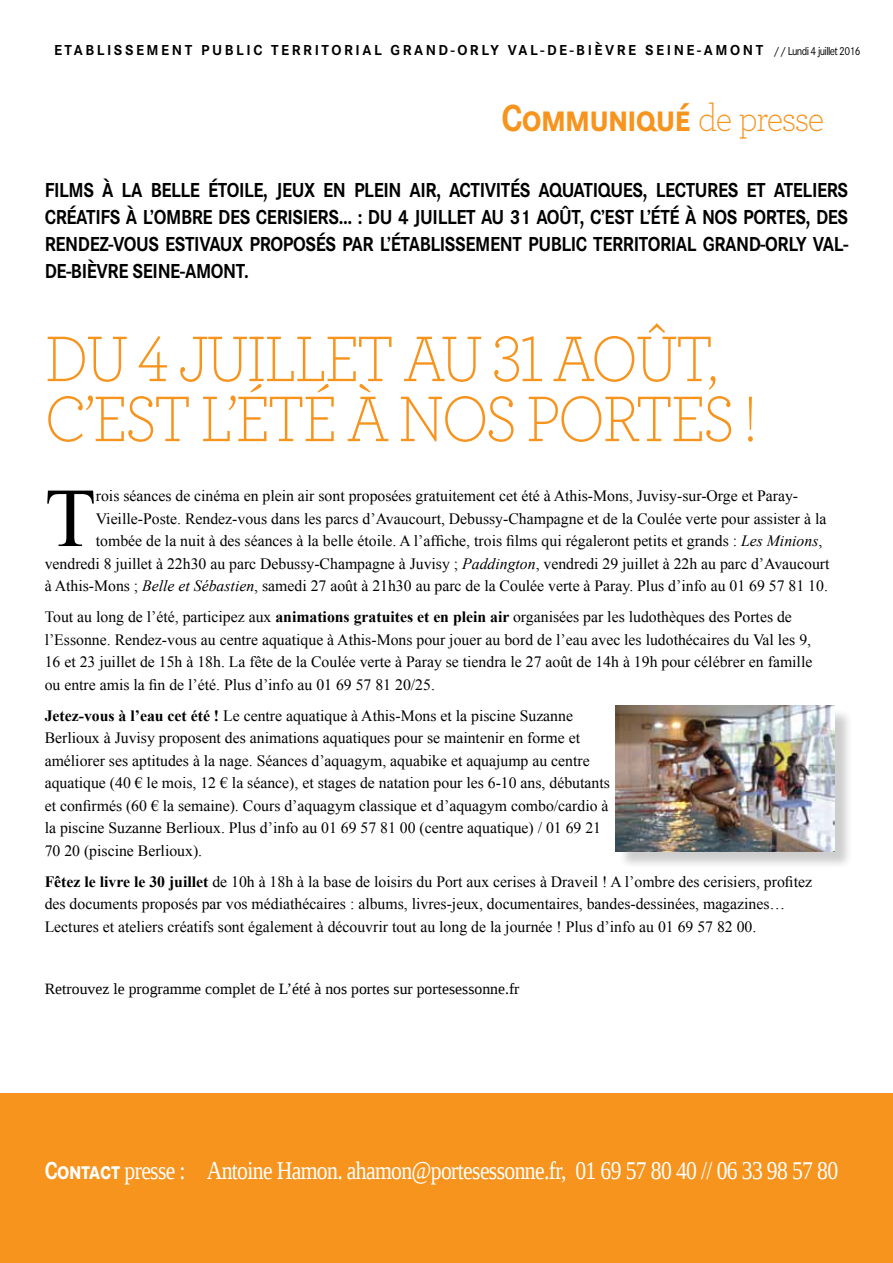
<style>
.page{position:relative;width:893px;height:1263px;background:#fff}
.page>*{position:absolute;margin:0;border:0;box-sizing:border-box;transform-origin:0 0}
.t1{font:83.7px "Times New Roman";color:#000}
.t2{font:300 67.5px/60px "Archer Pro";letter-spacing:-.04em;color:#f7941e;scale:.9 1}
.t3{font:700 39px "Corporate SSC";letter-spacing:-.02em;color:#f7941e;scale:.9 1}
.t4{font:25.5px "Liberation Serif";letter-spacing:-.03em;color:#fff;scale:.85 1}
.t5{font:700 21px/27px "Corporate S";letter-spacing:-.02em;color:#000;text-align:justify;scale:.9 1}
.t6{font:15.75px/22.5px "Times New Roman";color:#000}
.t7{font:15.75px "Liberation Serif";color:#000}
.t8{font:700 15px "Corporate S";letter-spacing:.17em;color:#000}
.s1{font-weight:400;font-size:12px}
.s2{font-family:"Archer Pro";font-weight:300}
.s3{font-style:italic}
.s4{font-weight:700}
.s5{font-family:"Corporate SSC";font-weight:700}
</style>
<div class="page">
<div style="left:0;top:1093px;width:893px;height:170px;background:#f7941e"></div>
<div style="left:618px;top:708px;width:235px;height:162px;background:#000;opacity:.2"></div>
<img style="left:615px;top:706px;width:219px;height:145px">
<p class="t8" style="left:54px;top:42px;width:808px">ETABLISSEMENT PUBLIC TERRITORIAL GRAND-ORLY VAL-DE-BIÈVRE SEINE-AMONT <span class="s1">// Lundi 4 juillet 2016</span></p>
<h3 class="t3" style="left:501px;top:95px;width:360px">Communiqué <span class="s2">DE PRESSE</span></h3>
<p class="t5" style="left:45px;top:178px;width:894px">FILMS À LA BELLE ÉTOILE, JEUX EN PLEIN AIR, ACTIVITÉS AQUATIQUES, LECTURES ET ATELIERS CRÉATIFS À L’OMBRE DES CERISIERS… : DU 4 JUILLET AU 31 AOÛT, C’EST L’ÉTÉ À NOS PORTES, DES RENDEZ-VOUS ESTIVAUX PROPOSÉS PAR L’ÉTABLISSEMENT PUBLIC TERRITORIAL GRAND-ORLY VAL-DE-BIÈVRE SEINE-AMONT.</p>
<h2 class="t2" style="left:45px;top:326px;width:793px">DU 4 JUILLET AU 31 AOÛT,<br>C’EST L’ÉTÉ À NOS PORTES !</h2>
<h1 class="t1" style="left:45px;top:462px;width:53px">T</h1>
<p class="t6" style="left:96px;top:484px;width:704px">rois séances de cinéma en plein air sont proposées gratuitement cet été à Athis-Mons, Juvisy-sur-Orge et Paray-</p>
<p class="t6" style="left:96px;top:507px;width:732px">Vieille-Poste. Rendez-vous dans les parcs d’Avaucourt, Debussy-Champagne et de la Coulée verte pour assister à la</p>
<p class="t6" style="left:96px;top:529px;width:728px">tombée de la nuit à des séances à la belle étoile. A l’affiche, trois films qui régaleront petits et grands : <span class="s3">Les Minions</span>,</p>
<p class="t6" style="left:45px;top:552px;width:786px">vendredi 8 juillet à 22h30 au parc Debussy-Champagne à Juvisy ; <span class="s3">Paddington</span>, vendredi 29 juillet à 22h au parc d’Avaucourt</p>
<p class="t6" style="left:45px;top:574px;width:785px">à Athis-Mons ; <span class="s3">Belle et Sébastien</span>, samedi 27 août à 21h30 au parc de la Coulée verte à Paray. Plus d’info au 01 69 57 81 10.</p>
<p class="t6" style="left:45px;top:605px;width:769px">Tout au long de l’été, participez aux <span class="s4">animations gratuites et en plein air</span> organisées par les ludothèques des Portes de l’Essonne. Rendez-vous au centre aquatique à Athis-Mons pour jouer au bord de l’eau avec les ludothécaires du Val les 9, 16 et 23 juillet de 15h à 18h. La fête de la Coulée verte à Paray se tiendra le 27 août de 14h à 19h pour célébrer en famille ou entre amis la fin de l’été. Plus d’info au 01 69 57 81 20/25.</p>
<p class="t6" style="left:45px;top:704px;width:567px"><span class="s4">Jetez-vous à l’eau cet été !</span> Le centre aquatique à Athis-Mons et la piscine Suzanne Berlioux à Juvisy proposent des animations aquatiques pour se maintenir en forme et améliorer ses aptitudes à la nage. Séances d’aquagym, aquabike et aquajump au centre aquatique (40 € le mois, 12 € la séance), et stages de natation pour les 6-10 ans, débutants et confirmés (60 € la semaine). Cours d’aquagym classique et d’aquagym combo/cardio à la piscine Suzanne Berlioux. Plus d’info au 01 69 57 81 00 (centre aquatique) / 01 69 21<br>70 20 (piscine Berlioux).</p>
<p class="t6" style="left:45px;top:870px;width:769px"><span class="s4">Fêtez le livre le 30 juillet</span> de 10h à 18h à la base de loisirs du Port aux cerises à Draveil ! A l’ombre des cerisiers, profitez des documents proposés par vos médiathécaires : albums, livres-jeux, documentaires, bandes-dessinées, magazines…<br>Lectures et ateliers créatifs sont également à découvrir tout au long de la journée ! Plus d’info au 01 69 57 82 00.</p>
<p class="t7" style="left:45px;top:978px;width:476px">Retrouvez le programme complet de L’été à nos portes sur portesessonne.fr</p>
<h3 class="t4" style="left:45px;top:1154px;width:935px"><span class="s5">Contact</span> presse : Antoine Hamon. ahamon@portesessonne.fr, 01 69 57 80 40 // 06 33 98 57 80</h3>
</div>
